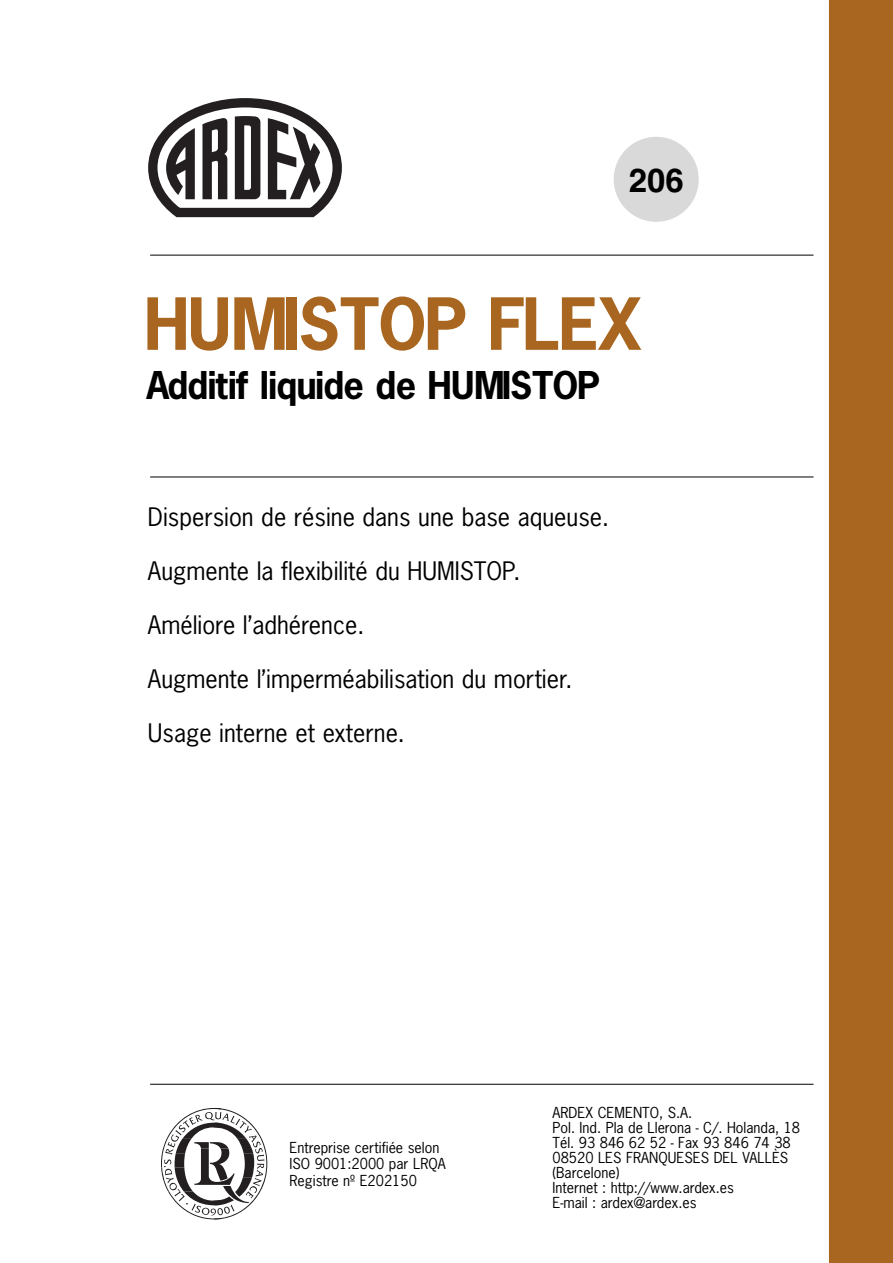
<style>
.page{position:relative;width:893px;height:1263px;background:#fff}
.page>*{position:absolute;margin:0;border:0;box-sizing:border-box;transform-origin:0 0}
.t1{font:700 67.5px "News Gothic";letter-spacing:-.025em;color:#a96620}
.t2{font:700 36px "News Gothic";letter-spacing:-.025em;color:#000}
.t3{font:700 33px "Helvetica";color:#000}
.t4{font:24px "News Gothic";color:#000}
.t5{font:14.25px/15px "News Gothic";color:#000}
</style>
<div class="page">
<div style="left:829px;top:0;width:63px;height:1263px;background:#a96620"></div>
<hr style="left:150px;top:1084px;width:663px;height:1px;background:#000">
<hr style="left:150px;top:255px;width:663px;height:1px;background:#000">
<hr style="left:150px;top:477px;width:663px;height:1px;background:#000">
<svg style="left:161px;top:1107px;width:107px;height:113px"></svg>
<svg style="left:148px;top:98px;width:194px;height:120px"></svg>
<div style="left:614px;top:137px;width:85px;height:85px;background:#d9d9d9;border-radius:50%"></div>
<h3 class="t3" style="left:629px;top:168px;width:57px">206</h3>
<h1 class="t1" style="left:144px;top:297px;width:499px">HUMISTOP FLEX</h1>
<h2 class="t2" style="left:146px;top:371px;width:455px">Additif liquide de HUMISTOP</h2>
<h3 class="t4" style="left:148px;top:508px;width:463px">Dispersion de résine dans une base aqueuse.</h3>
<h3 class="t4" style="left:148px;top:562px;width:374px">Augmente la flexibilité du HUMISTOP.</h3>
<h3 class="t4" style="left:148px;top:616px;width:218px">Améliore l’adhérence.</h3>
<h3 class="t4" style="left:148px;top:670px;width:426px">Augmente l’imperméabilisation du mortier.</h3>
<h3 class="t4" style="left:148px;top:724px;width:258px">Usage interne et externe.</h3>
<p class="t5" style="left:289px;top:1141px;width:158px;line-height:16.5px">Entreprise certifiée selon<br>ISO 9001:2000 par LRQA<br>Registre nº E202150</p>
<p class="t5" style="left:552px;top:1106px;width:249px">ARDEX CEMENTO, S.A.<br>Pol. Ind. Pla de Llerona - C/. Holanda, 18<br>Tél. 93 846 62 52 - Fax 93 846 74 38<br>08520 LES FRANQUESES DEL VALLÈS (Barcelone)<br>Internet : http://www.ardex.es<br>E-mail : ardex@ardex.es</p>
</div>
